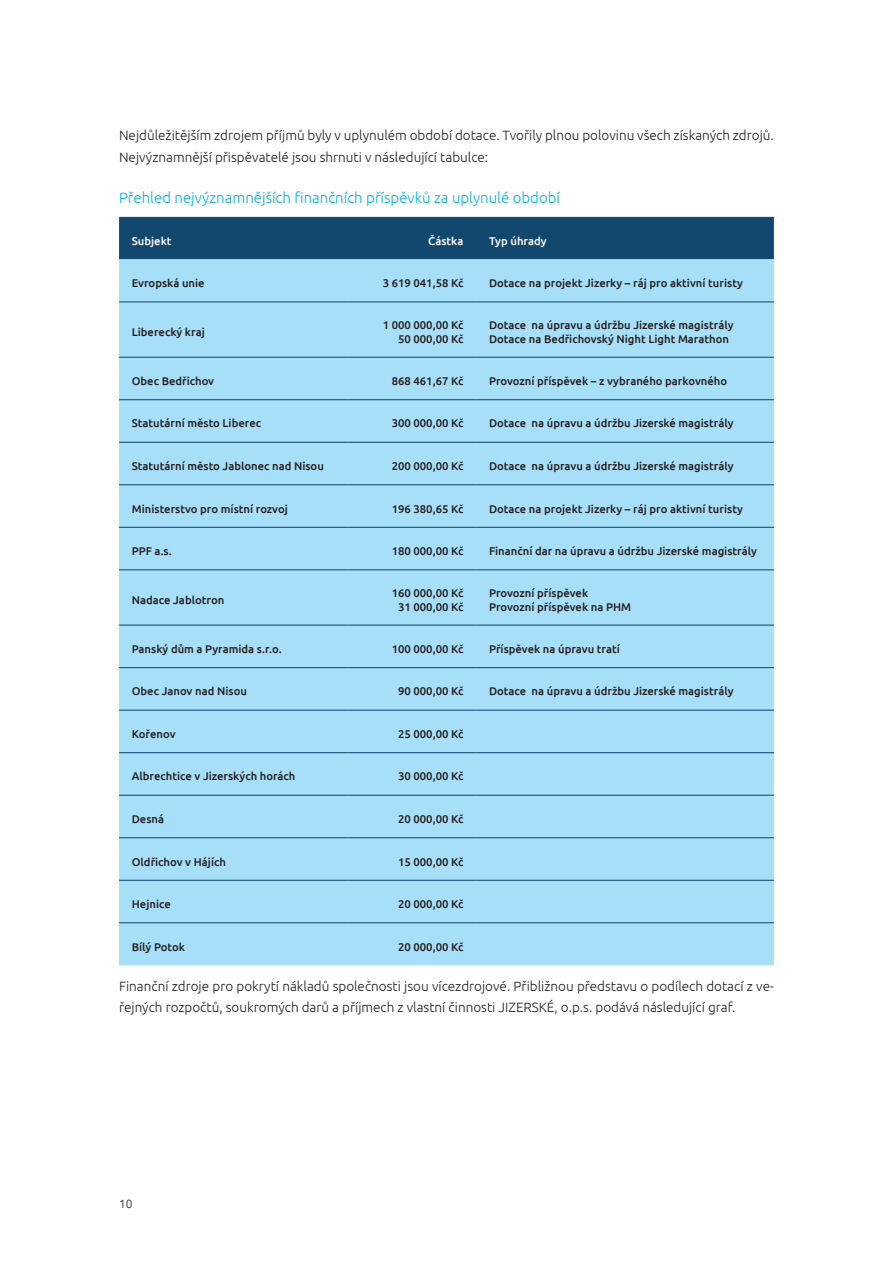
<style>
.page{position:relative;width:893px;height:1263px;background:#fff}
.page>*{position:absolute;margin:0;border:0;box-sizing:border-box;transform-origin:0 0}
.t1{font:300 15px "Ubuntu";color:#00b2ee}
.t2{font:300 13.5px/21.3px "Ubuntu";color:#231f20}
.t3{font:300 12px "Ubuntu";color:#231f20}
.t4{font:500 11.25px/13.5px "Ubuntu";color:#231f20}
.t5{font:500 11.25px "Ubuntu";color:#fff}
</style>
<div class="page">
<div style="left:119px;top:217px;width:655px;height:42px;background:#12486d"></div>
<div style="left:119px;top:259px;width:655px;height:706px;background:#a8dff8"></div>
<hr style="left:119px;top:301px;width:230px;height:1px;background:#12486d">
<hr style="left:349px;top:301px;width:127px;height:1px;background:#12486d">
<hr style="left:476px;top:301px;width:298px;height:1px;background:#12486d">
<hr style="left:119px;top:357px;width:230px;height:1px;background:#12486d">
<hr style="left:349px;top:357px;width:127px;height:1px;background:#12486d">
<hr style="left:476px;top:357px;width:298px;height:1px;background:#12486d">
<hr style="left:119px;top:399px;width:230px;height:1px;background:#12486d">
<hr style="left:349px;top:399px;width:127px;height:1px;background:#12486d">
<hr style="left:476px;top:399px;width:298px;height:1px;background:#12486d">
<hr style="left:119px;top:442px;width:230px;height:1px;background:#12486d">
<hr style="left:349px;top:442px;width:127px;height:1px;background:#12486d">
<hr style="left:476px;top:442px;width:298px;height:1px;background:#12486d">
<hr style="left:119px;top:484px;width:230px;height:1px;background:#12486d">
<hr style="left:349px;top:484px;width:127px;height:1px;background:#12486d">
<hr style="left:476px;top:484px;width:298px;height:1px;background:#12486d">
<hr style="left:119px;top:527px;width:230px;height:1px;background:#12486d">
<hr style="left:349px;top:527px;width:127px;height:1px;background:#12486d">
<hr style="left:476px;top:527px;width:298px;height:1px;background:#12486d">
<hr style="left:119px;top:569px;width:230px;height:1px;background:#12486d">
<hr style="left:349px;top:569px;width:127px;height:1px;background:#12486d">
<hr style="left:476px;top:569px;width:298px;height:1px;background:#12486d">
<hr style="left:119px;top:625px;width:230px;height:1px;background:#12486d">
<hr style="left:349px;top:625px;width:127px;height:1px;background:#12486d">
<hr style="left:476px;top:625px;width:298px;height:1px;background:#12486d">
<hr style="left:119px;top:667px;width:230px;height:1px;background:#12486d">
<hr style="left:349px;top:667px;width:127px;height:1px;background:#12486d">
<hr style="left:476px;top:667px;width:298px;height:1px;background:#12486d">
<hr style="left:119px;top:710px;width:230px;height:1px;background:#12486d">
<hr style="left:349px;top:710px;width:127px;height:1px;background:#12486d">
<hr style="left:476px;top:710px;width:298px;height:1px;background:#12486d">
<hr style="left:119px;top:752px;width:230px;height:1px;background:#12486d">
<hr style="left:349px;top:752px;width:127px;height:1px;background:#12486d">
<hr style="left:476px;top:752px;width:298px;height:1px;background:#12486d">
<hr style="left:119px;top:795px;width:230px;height:1px;background:#12486d">
<hr style="left:349px;top:795px;width:127px;height:1px;background:#12486d">
<hr style="left:476px;top:795px;width:298px;height:1px;background:#12486d">
<hr style="left:119px;top:837px;width:230px;height:1px;background:#12486d">
<hr style="left:349px;top:837px;width:127px;height:1px;background:#12486d">
<hr style="left:476px;top:837px;width:298px;height:1px;background:#12486d">
<hr style="left:119px;top:880px;width:230px;height:1px;background:#12486d">
<hr style="left:349px;top:880px;width:127px;height:1px;background:#12486d">
<hr style="left:476px;top:880px;width:298px;height:1px;background:#12486d">
<hr style="left:119px;top:922px;width:230px;height:1px;background:#12486d">
<hr style="left:349px;top:922px;width:127px;height:1px;background:#12486d">
<hr style="left:476px;top:922px;width:298px;height:1px;background:#12486d">
<p class="t2" style="left:119px;top:125px;width:656px">Nejdůležitějším zdrojem příjmů byly v uplynulém období dotace. Tvořily plnou polovinu všech získaných zdrojů.<br>Nejvýznamnější přispěvatelé jsou shrnuti v následující tabulce:</p>
<h1 class="t1" style="left:119px;top:188px;width:442px">Přehled nejvýznamnějších finančních příspěvků za uplynulé období</h1>
<p class="t5" style="left:132px;top:233px;width:41px">Subjekt</p>
<p class="t5" style="left:428px;top:233px;width:37px">Částka</p>
<p class="t5" style="left:489px;top:233px;width:59px">Typ úhrady</p>
<p class="t4" style="left:132px;top:276px;width:74px">Evropská unie</p>
<p class="t4" style="left:383px;top:276px;width:82px">3 619 041,58 Kč</p>
<p class="t4" style="left:489px;top:276px;width:255px">Dotace na projekt Jizerky – ráj pro aktivní turisty</p>
<p class="t4" style="left:132px;top:325px;width:75px">Liberecký kraj</p>
<p class="t4" style="left:383px;top:318px;width:82px;text-align:right">1 000 000,00 Kč<br>50 000,00 Kč</p>
<p class="t4" style="left:489px;top:318px;width:246px">Dotace na úpravu a údržbu Jizerské magistrály<br>Dotace na Bedřichovský Night Light Marathon</p>
<p class="t4" style="left:132px;top:374px;width:84px">Obec Bedřichov</p>
<p class="t4" style="left:392px;top:374px;width:73px">868 461,67 Kč</p>
<p class="t4" style="left:489px;top:374px;width:240px">Provozní příspěvek – z vybraného parkovného</p>
<p class="t4" style="left:132px;top:416px;width:131px">Statutární město Liberec</p>
<p class="t4" style="left:392px;top:416px;width:73px">300 000,00 Kč</p>
<p class="t4" style="left:489px;top:416px;width:246px">Dotace na úpravu a údržbu Jizerské magistrály</p>
<p class="t4" style="left:132px;top:459px;width:194px">Statutární město Jablonec nad Nisou</p>
<p class="t4" style="left:392px;top:459px;width:73px">200 000,00 Kč</p>
<p class="t4" style="left:489px;top:459px;width:246px">Dotace na úpravu a údržbu Jizerské magistrály</p>
<p class="t4" style="left:132px;top:501px;width:158px">Ministerstvo pro místní rozvoj</p>
<p class="t4" style="left:392px;top:501px;width:73px">196 380,65 Kč</p>
<p class="t4" style="left:489px;top:501px;width:255px">Dotace na projekt Jizerky – ráj pro aktivní turisty</p>
<p class="t4" style="left:132px;top:544px;width:41px">PPF a.s.</p>
<p class="t4" style="left:392px;top:544px;width:73px">180 000,00 Kč</p>
<p class="t4" style="left:489px;top:544px;width:269px">Finanční dar na úpravu a údržbu Jizerské magistrály</p>
<p class="t4" style="left:132px;top:593px;width:94px">Nadace Jablotron</p>
<p class="t4" style="left:392px;top:586px;width:73px;text-align:center">160 000,00 Kč<br>31 000,00 Kč</p>
<p class="t4" style="left:489px;top:586px;width:144px">Provozní příspěvek<br>Provozní příspěvek na PHM</p>
<p class="t4" style="left:132px;top:642px;width:151px">Panský dům a Pyramida s.r.o.</p>
<p class="t4" style="left:392px;top:642px;width:73px">100 000,00 Kč</p>
<p class="t4" style="left:489px;top:642px;width:132px">Příspěvek na úpravu tratí</p>
<p class="t4" style="left:132px;top:684px;width:117px">Obec Janov nad Nisou</p>
<p class="t4" style="left:398px;top:684px;width:67px">90 000,00 Kč</p>
<p class="t4" style="left:489px;top:684px;width:246px">Dotace na úpravu a údržbu Jizerské magistrály</p>
<p class="t4" style="left:132px;top:727px;width:45px">Kořenov</p>
<p class="t4" style="left:398px;top:727px;width:67px">25 000,00 Kč</p>
<p class="t4" style="left:132px;top:769px;width:165px">Albrechtice v Jizerských horách</p>
<p class="t4" style="left:398px;top:769px;width:67px">30 000,00 Kč</p>
<p class="t4" style="left:132px;top:812px;width:34px">Desná</p>
<p class="t4" style="left:398px;top:812px;width:67px">20 000,00 Kč</p>
<p class="t4" style="left:132px;top:854px;width:96px">Oldřichov v Hájích</p>
<p class="t4" style="left:398px;top:854px;width:67px">15 000,00 Kč</p>
<p class="t4" style="left:132px;top:897px;width:41px">Hejnice</p>
<p class="t4" style="left:398px;top:897px;width:67px">20 000,00 Kč</p>
<p class="t4" style="left:132px;top:939px;width:55px">Bílý Potok</p>
<p class="t4" style="left:398px;top:939px;width:67px">20 000,00 Kč</p>
<p class="t2" style="left:119px;top:975px;width:656px">Finanční zdroje pro pokrytí nákladů společnosti jsou vícezdrojové. Přibližnou představu o podílech dotací z ve&shy;řejných rozpočtů, soukromých darů a příjmech z vlastní činnosti JIZERSKÉ, o.p.s. podává následující graf.</p>
<p class="t3" style="left:119px;top:1196px;width:15px">10</p>
</div>
